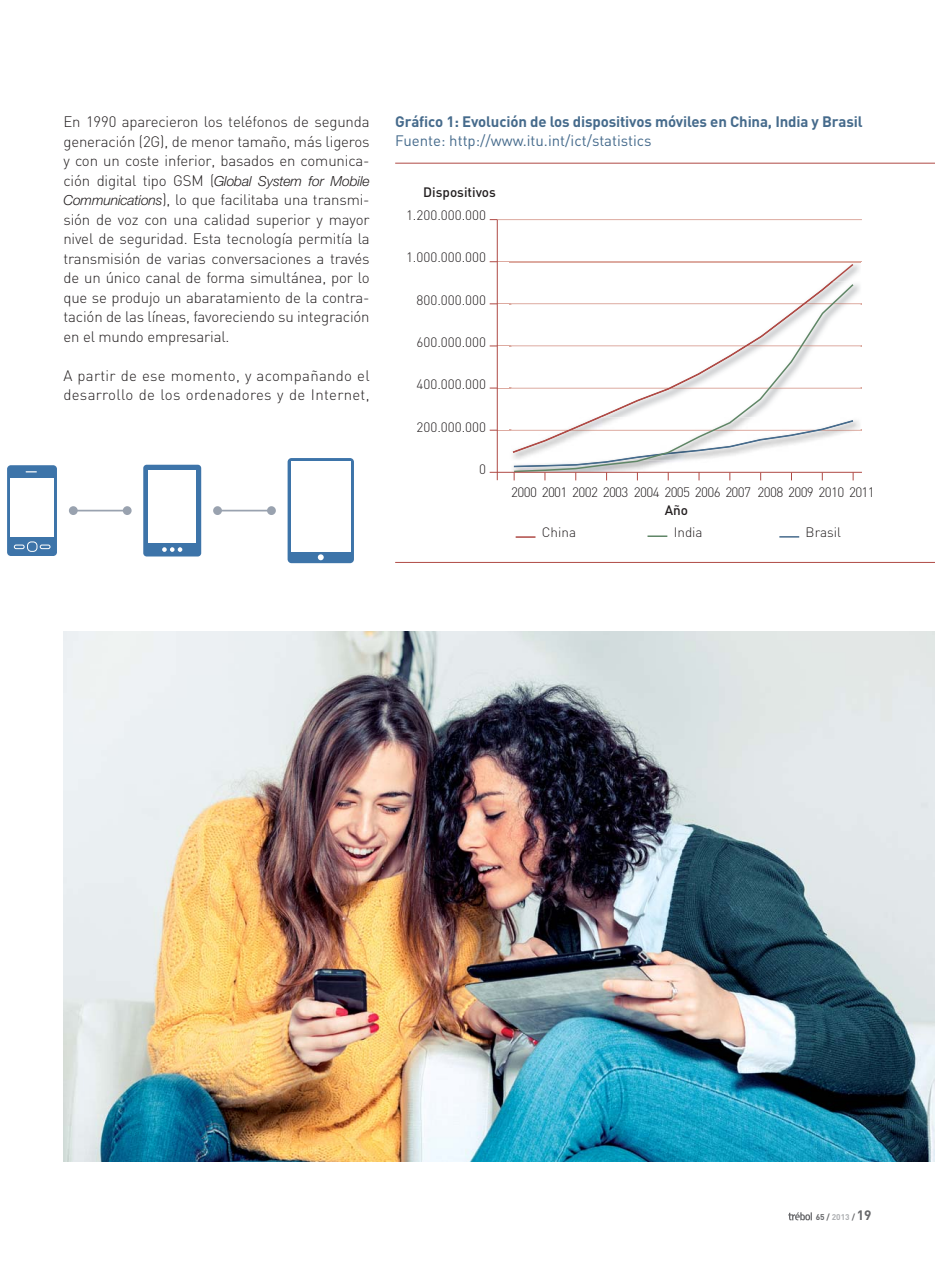
<style>
.page{position:relative;width:935px;height:1263px;background:#fff}
.page>*{position:absolute;margin:0;border:0;box-sizing:border-box;transform-origin:0 0}
.t1{font:300 15px/19.5px "DIN";letter-spacing:-.01em;color:#231f20;text-align:justify}
.t2{font:300 15px/19.5px "DIN";letter-spacing:.02em;color:#231f20}
.t3{font:700 15px "DIN";letter-spacing:-.01em;color:#466b8c}
.t4{font:15px "DIN";color:#466b8c}
.t5{font:italic 300 13.8px "Helvetica Neue";letter-spacing:-.01em;color:#231f20}
.t6{font:300 13.5px "DIN";color:#231f20}
.t7{font:300 13.5px "DIN";letter-spacing:-.05em;color:#231f20}
.t8{font:500 13.5px "DIN";color:#231f20}
.t9{font:700 8.25px "DIN";color:#67686b}
.s1{font-family:"DIN";font-style:normal;font-size:15px}
.s2{font-family:"Helvetica Neue";font-style:italic;font-size:13.8px}
.s3{color:#aeb0b3}
.s4{font-size:13.5px}
</style>
<div class="page">
<svg style="left:788px;top:1212px;width:24px;height:8px"></svg>
<hr style="left:497px;top:219px;width:365px;height:1px;background:#ddaaa0">
<hr style="left:497px;top:261px;width:365px;height:1px;background:#ddaaa0">
<hr style="left:497px;top:303px;width:365px;height:1px;background:#ddaaa0">
<hr style="left:497px;top:345px;width:365px;height:1px;background:#ddaaa0">
<hr style="left:497px;top:387px;width:365px;height:1px;background:#ddaaa0">
<hr style="left:497px;top:429px;width:365px;height:1px;background:#ddaaa0">
<svg style="left:512px;top:282px;width:343px;height:190px"></svg>
<hr style="left:395px;top:163px;width:540px;height:1px;background:#af4a45">
<hr style="left:395px;top:562px;width:540px;height:1px;background:#af4a45">
<hr style="left:490px;top:472px;width:372px;height:1px;background:#af4a45">
<hr style="left:497px;top:219px;width:1px;height:261px;background:#af4a45">
<svg style="left:510px;top:420px;width:343px;height:60px"></svg>
<svg style="left:515px;top:536px;width:20px;height:1px"></svg>
<hr style="left:647px;top:535px;width:20px;height:2px;background:#5f8666">
<svg style="left:779px;top:536px;width:20px;height:1px"></svg>
<div style="left:7px;top:465px;width:50px;height:91px;background:#3d74a9;border-radius:4px"></div>
<div style="left:11px;top:478px;width:43px;height:58px;background:#fff"></div>
<div style="left:27px;top:541px;width:10px;height:10px;border:1px solid #fff;border-radius:4px"></div>
<div style="left:14px;top:544px;width:11px;height:5px;border:1px solid #fff;border-radius:2px"></div>
<div style="left:40px;top:544px;width:10px;height:5px;border:1px solid #fff;border-radius:2px"></div>
<div style="left:143px;top:464px;width:58px;height:92px;background:#3d74a9;border-radius:3px"></div>
<div style="left:148px;top:470px;width:48px;height:73px;background:#fff"></div>
<svg style="left:162px;top:547px;width:20px;height:4px"></svg>
<div style="left:287px;top:458px;width:67px;height:105px;background:#3d74a9;border-radius:4px"></div>
<div style="left:291px;top:461px;width:59px;height:90px;background:#fff"></div>
<svg style="left:318px;top:554px;width:6px;height:6px"></svg>
<hr style="left:217px;top:509px;width:54px;height:2px;background:#99a2af">
<div style="left:213px;top:506px;width:9px;height:9px;background:#99a2af;border-radius:50%"></div>
<div style="left:267px;top:506px;width:9px;height:9px;background:#99a2af;border-radius:50%"></div>
<hr style="left:73px;top:509px;width:54px;height:2px;background:#99a2af">
<div style="left:69px;top:506px;width:9px;height:9px;background:#99a2af;border-radius:50%"></div>
<div style="left:123px;top:506px;width:9px;height:9px;background:#99a2af;border-radius:50%"></div>
<img style="left:63px;top:631px;width:872px;height:530px">
<p class="t1" style="left:63px;top:114px;width:308px">En 1990 aparecieron los teléfonos de segunda generación (2G), de menor tamaño, más ligeros y con un coste inferior, basados en comunica-</p>
<p class="t5" style="left:63px;top:176px;width:308px"><span class="s1">ción digital tipo GSM (</span>Global System for Mobile</p>
<p class="t1" style="left:63px;top:192px;width:308px"><span class="s2">Communications</span>), lo que facilitaba una transmi&shy;sión de voz con una calidad superior y mayor nivel de seguridad. Esta tecnología permitía la transmisión de varias conversaciones a través de un único canal de forma simultánea, por lo que se produjo un abaratamiento de la contra&shy;tación de las líneas, favoreciendo su integración en el mundo empresarial.</p>
<p class="t2" style="left:63px;top:367px;width:308px">A partir de ese momento, y acompañando el desarrollo de los ordenadores y de Internet,</p>
<p class="t3" style="left:395px;top:116px;width:469px">Gráfico 1: Evolución de los dispositivos móviles en China, India y Brasil</p>
<p class="t4" style="left:395px;top:136px;width:258px">Fuente: http://www.itu.int/ict/statistics</p>
<p class="t8" style="left:423px;top:187px;width:74px">Dispositivos</p>
<p class="t6" style="left:406px;top:210px;width:82px">1.200.000.000</p>
<p class="t6" style="left:406px;top:253px;width:82px">1.000.000.000</p>
<p class="t6" style="left:416px;top:295px;width:71px">800.000.000</p>
<p class="t6" style="left:416px;top:337px;width:71px">600.000.000</p>
<p class="t6" style="left:416px;top:379px;width:71px">400.000.000</p>
<p class="t6" style="left:416px;top:422px;width:71px">200.000.000</p>
<p class="t6" style="left:479px;top:464px;width:8px">0</p>
<p class="t7" style="left:511px;top:487px;width:241px">2000 2001 2002 2003 2004 2005 2006 2007</p>
<p class="t7" style="left:757px;top:487px;width:119px">2008 2009 2010 2011</p>
<p class="t6" style="left:542px;top:527px;width:36px">China</p>
<p class="t6" style="left:674px;top:527px;width:30px">India</p>
<p class="t6" style="left:805px;top:527px;width:37px">Brasil</p>
<p class="t8" style="left:665px;top:505px;width:25px">Año</p>
<p class="t9" style="left:815px;top:1214px;width:57px">65 / <span class="s3">2013</span> / <span class="s4">19</span></p>
</div>
